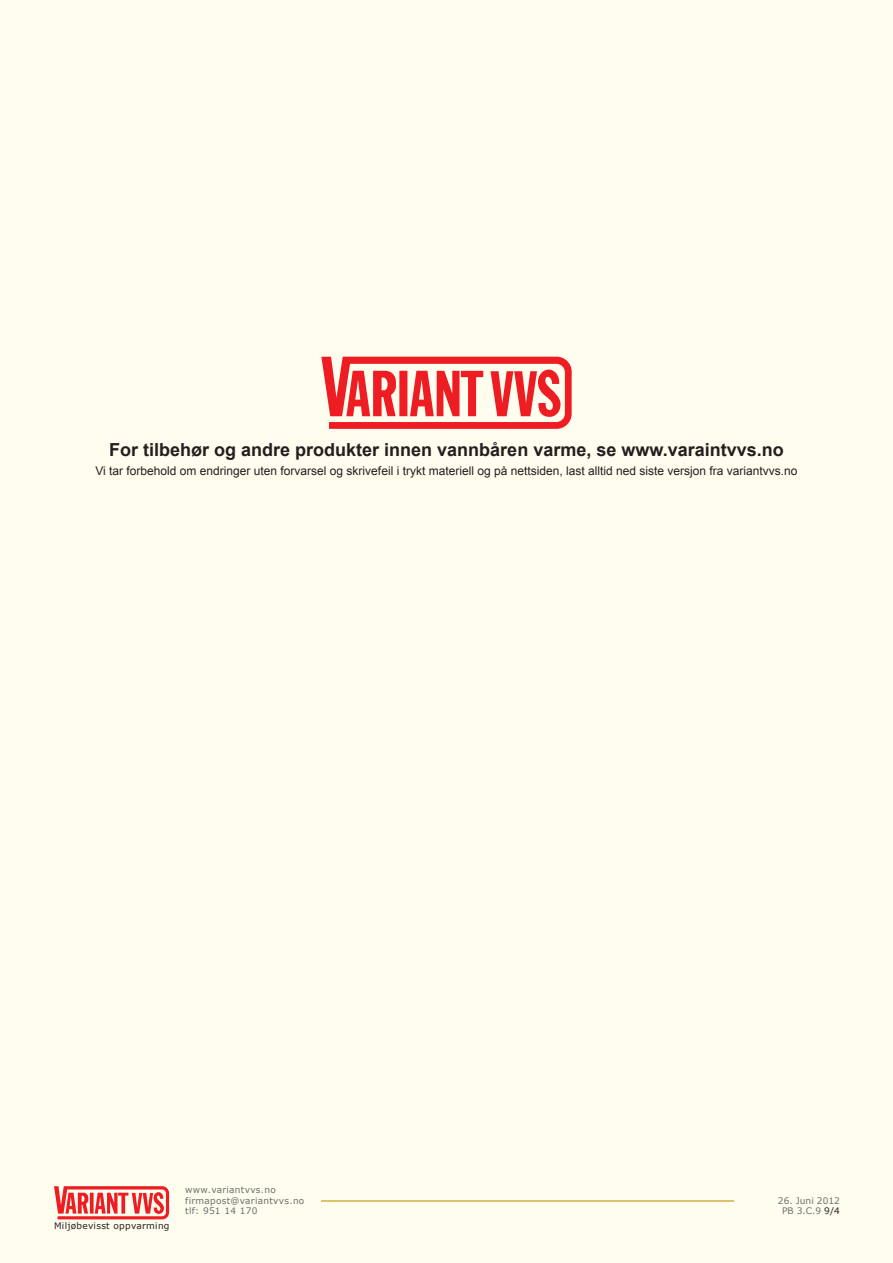
<style>
.page{position:relative;width:893px;height:1263px;background:#fffdee}
.page>*{position:absolute;margin:0;border:0;box-sizing:border-box;transform-origin:0 0}
.t1{font:700 18px "Arial";color:#231f20}
.t2{font:12px "Arial";color:#231f20}
.t3{font:9px "Verdana";letter-spacing:.03em;color:#6c6d70}
.t4{font:9px "Verdana";letter-spacing:.03em;color:#231f20}
.t5{font:9px "Verdana";color:#6c6d70}
.s1{color:#231f20}
</style>
<div class="page">
<hr style="left:321px;top:1200px;width:413px;height:1px;background:#c59609">
<svg style="left:54px;top:1186px;width:115px;height:33px"></svg>
<svg style="left:321px;top:357px;width:251px;height:72px"></svg>
<p class="t1" style="left:109px;top:438px;width:676px">For tilbehør og andre produkter innen vannbåren varme, se www.varaintvvs.no</p>
<p class="t2" style="left:95px;top:463px;width:704px">Vi tar forbehold om endringer uten forvarsel og skrivefeil i trykt materiell og på nettsiden, last alltid ned siste versjon fra variantvvs.no</p>
<p class="t4" style="left:54px;top:1219px;width:117px">Miljøbevisst oppvarming</p>
<p class="t3" style="left:185px;top:1183px;width:92px">www.variantvvs.no</p>
<p class="t3" style="left:185px;top:1194px;width:121px">firmapost@variantvvs.no</p>
<p class="t3" style="left:185px;top:1205px;width:74px">tlf: 951 14 170</p>
<p class="t5" style="left:778px;top:1194px;width:63px">26. Juni 2012</p>
<p class="t3" style="left:782px;top:1205px;width:59px">PB 3.C.9 <span class="s1">9/4</span></p>
</div>
